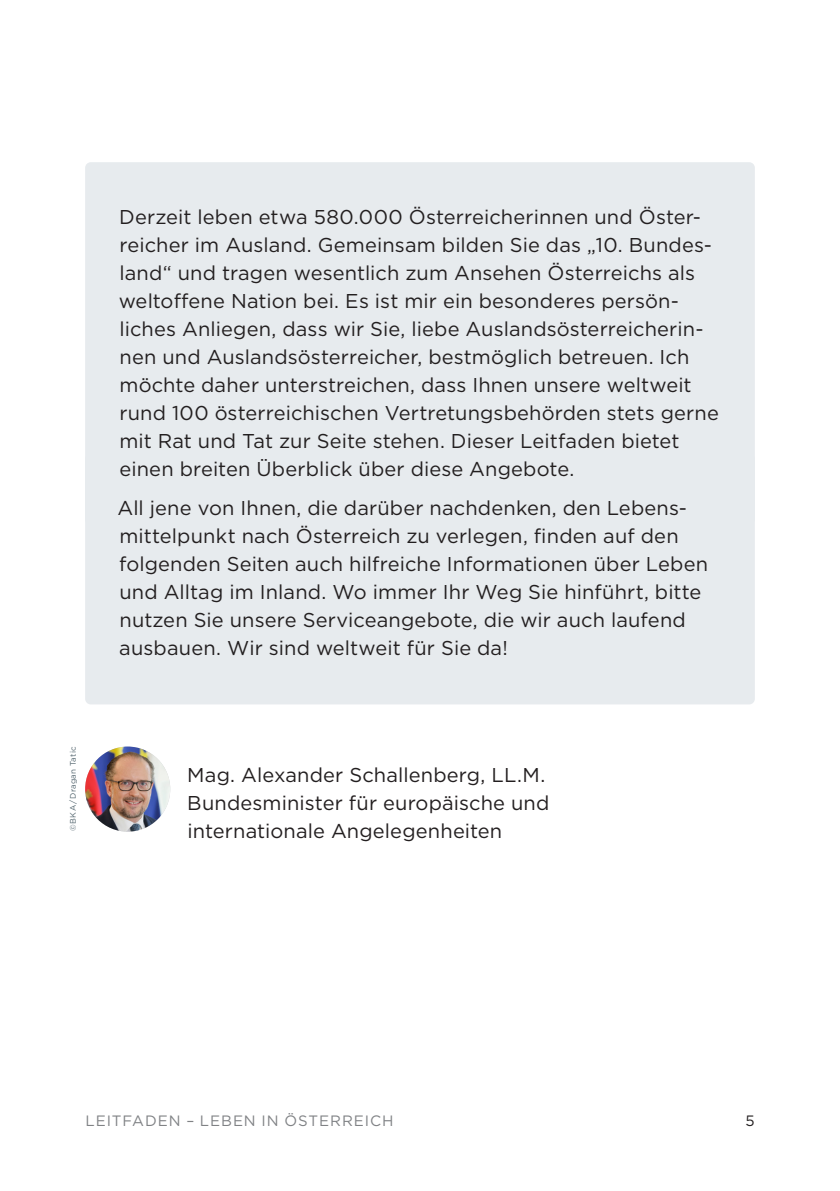
<style>
.page{position:relative;width:840px;height:1191px;background:#fff}
.page>*{position:absolute;margin:0;border:0;box-sizing:border-box;transform-origin:0 0}
.Grußwort{font:20px/28px "Gotham";letter-spacing:.005em;color:#231f20}
.Text{font:20px/28px "Gotham";letter-spacing:.005em;color:#231f20}
.t1{font:15px "Gotham";letter-spacing:.06em;color:#808285}
.t2{font:15px "Gotham";color:#231f20}
.Text-2{font:8px "Gotham";letter-spacing:.025em;color:#53656e}
</style>
<div class="page">
<div style="left:85px;top:162px;width:669px;height:363px;background:#e7ebee;border-radius:6px"></div>
<div style="left:85px;top:453px;width:669px;height:251px;background:#e7ebee;border-radius:6px"></div>
<img style="left:85px;top:746px;width:85px;height:85px;border-radius:43px">
<p class="Text-2" style="left:68px;top:831px;width:86px;rotate:-90deg">© BKA / Dragan Tatic</p>
<p class="Grußwort" style="left:119px;top:202px;width:601px">Derzeit leben etwa 580.000 Österreicherinnen und Öster&shy;reicher im Ausland. Gemeinsam bilden Sie das „10. Bundes&shy;land“ und tragen wesentlich zum Ansehen Österreichs als weltoffene Nation bei. Es ist mir ein besonderes persön&shy;liches Anliegen, dass wir Sie, liebe Auslandsösterreicherin&shy;nen und Auslandsösterreicher, bestmöglich betreuen. Ich möchte daher unterstreichen, dass Ihnen unsere weltweit rund 100 österreichischen Vertretungsbehörden stets gerne mit Rat und Tat zur Seite stehen. Dieser Leitfaden bietet einen breiten Überblick über diese Angebote.</p>
<p class="Grußwort" style="left:117px;top:493px;width:592px">All jene von Ihnen, die darüber nachdenken, den Lebens&shy;mittelpunkt nach Österreich zu verlegen, finden auf den folgenden Seiten auch hilfreiche Informationen über Leben und Alltag im Inland. Wo immer Ihr Weg Sie hinführt, bitte nutzen Sie unsere Serviceangebote, die wir auch laufend ausbauen. Wir sind weltweit für Sie da!</p>
<p class="Text" style="left:187px;top:761px;width:363px">Mag. Alexander Schallenberg, LL.M.<br>Bundesminister für europäische und internationale Angelegenheiten</p>
<p class="t1" style="left:86px;top:1111px;width:309px">LEITFADEN – LEBEN IN ÖSTERREICH</p>
<p class="t2" style="left:745px;top:1111px;width:11px">5</p>
</div>
